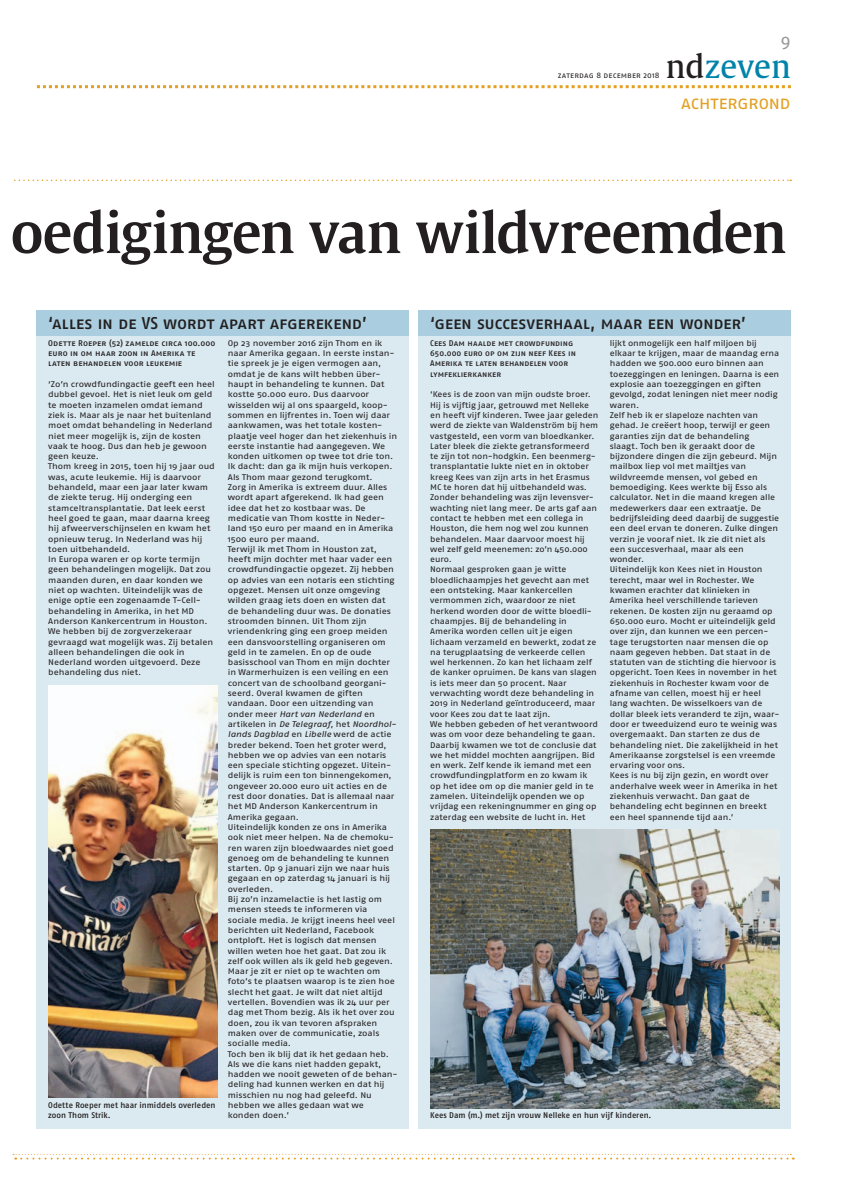
<style>
.page{position:relative;width:842px;height:1191px;background:#fff}
.page>*{position:absolute;margin:0;border:0;box-sizing:border-box;transform-origin:0 0}
.t1{font:600 55.5px "Gulliver";letter-spacing:-.02em;color:#231f20}
.t2{font:32px "Gulliver";color:#0083a9}
.t3{font:18.5px "Fago Pro";letter-spacing:-.03em;color:#e3a023}
.t4{font:18px "Fago Pro";color:#939598}
.t5{font:500 17px "Fago Pro";letter-spacing:-.02em;color:#231f20}
.t6{font:8.2px/10.3px "Fago Pro Extd";letter-spacing:-.01em;color:#231f20}
.t7{font:500 8.2px/10.3px "Fago Pro";letter-spacing:.005em;color:#231f20}
.t8{font:8.2px/10.3px "Fago Pro Extd Ita";letter-spacing:-.015em;color:#231f20}
.t9{font:8.1px "Fago Pro";letter-spacing:.01em;color:#231f20}
.s1{color:#231f20}
.s2{font-family:"Fago Pro Extd"}
</style>
<div class="page">
<svg style="left:13px;top:1154px;width:781px;height:6px"></svg>
<svg style="left:37px;top:85px;width:754px;height:3px"></svg>
<div style="left:37px;top:336px;width:372px;height:793px;background:#dbeaf1"></div>
<svg style="left:14px;top:180px;width:777px;height:1px"></svg>
<img style="left:48px;top:686px;width:170px;height:412px">
<div style="left:419px;top:336px;width:372px;height:793px;background:#dbeaf1"></div>
<div style="left:419px;top:310px;width:372px;height:26px;background:#aacedf"></div>
<div style="left:37px;top:310px;width:372px;height:26px;background:#aacedf"></div>
<img style="left:430px;top:830px;width:350px;height:278px">
<p class="t9" style="left:558px;top:72px;width:103px">zaterdag 8 december 2018</p>
<h3 class="t4" style="left:781px;top:34px;width:12px">9</h3>
<h2 class="t2" style="left:666px;top:46px;width:127px"><span class="s1">nd</span>zeven</h2>
<h3 class="t3" style="left:681px;top:96px;width:111px">achtergrond</h3>
<h1 class="t1" style="left:11px;top:198px;width:778px">oedigingen van wildvreemden</h1>
<h3 class="t5" style="left:48px;top:316px;width:320px">‘alles in de VS wordt apart afgerekend’</h3>
<h3 class="t5" style="left:430px;top:316px;width:317px">‘geen succesverhaal, maar een wonder’</h3>
<p class="t7" style="left:48px;top:339px;width:169px">Odette Roeper (52) zamelde circa 100.000 euro in om haar zoon in Amerika te laten behandelen voor leukemie</p>
<p class="t6" style="left:48px;top:380px;width:168px">‘Zo’n crowdfundingactie geeft een heel dubbel gevoel. Het is niet leuk om geld te moeten inzamelen omdat iemand ziek is. Maar als je naar het buitenland moet omdat behandeling in Nederland niet meer mogelijk is, zijn de kosten vaak te hoog. Dus dan heb je gewoon geen keuze.<br>Thom kreeg in 2015, toen hij 19 jaar oud was, acute leukemie. Hij is daarvoor behandeld, maar een jaar later kwam de ziekte terug. Hij onderging een stamceltransplantatie. Dat leek eerst heel goed te gaan, maar daarna kreeg hij afweerverschijnselen en kwam het opnieuw terug. In Nederland was hij toen uitbehandeld.<br>In Europa waren er op korte termijn geen behandelingen mogelijk. Dat zou maanden duren, en daar konden we niet op wachten. Uiteindelijk was de enige optie een zogenaamde T-Cell&shy;behandeling in Amerika, in het MD Anderson Kankercentrum in Houston.<br>We hebben bij de zorgverzekeraar gevraagd wat mogelijk was. Zij betalen alleen behandelingen die ook in Nederland worden uitgevoerd. Deze behandeling dus niet.</p>
<p class="t6" style="left:610px;top:339px;width:171px">lijkt onmogelijk een half miljoen bij elkaar te krijgen, maar de maandag erna hadden we 500.000 euro binnen aan toezeggingen en leningen. Daarna is een explosie aan toezeggingen en giften gevolgd, zodat leningen niet meer nodig waren.<br>Zelf heb ik er slapeloze nachten van gehad. Je creëert hoop, terwijl er geen garanties zijn dat de behandeling slaagt. Toch ben ik geraakt door de bijzondere dingen die zijn gebeurd. Mijn mailbox liep vol met mailtjes van wildvreemde mensen, vol gebed en bemoediging. Kees werkte bij Esso als calculator. Net in die maand kregen alle medewerkers daar een extraatje. De bedrijfsleiding deed daarbij de suggestie een deel ervan te doneren. Zulke dingen verzin je vooraf niet. Ik zie dit niet als een succesverhaal, maar als een wonder.<br>Uiteindelijk kon Kees niet in Houston terecht, maar wel in Rochester. We kwamen erachter dat klinieken in Amerika heel verschillende tarieven rekenen. De kosten zijn nu geraamd op 650.000 euro. Mocht er uiteindelijk geld over zijn, dan kunnen we een percen&shy;tage terugstorten naar mensen die op naam gegeven hebben. Dat staat in de statuten van de stichting die hiervoor is opgericht. Toen Kees in november in het ziekenhuis in Rochester kwam voor de afname van cellen, moest hij er heel lang wachten. De wisselkoers van de dollar bleek iets veranderd te zijn, waar&shy;door er tweeduizend euro te weinig was overgemaakt. Dan starten ze dus de behandeling niet. Die zakelijkheid in het Amerikaanse zorgstelsel is een vreemde ervaring voor ons.<br>Kees is nu bij zijn gezin, en wordt over anderhalve week weer in Amerika in het ziekenhuis verwacht. Dan gaat de behandeling echt beginnen en breekt een heel spannende tijd aan.’</p>
<p class="t6" style="left:228px;top:339px;width:171px">Op 23 november 2016 zijn Thom en ik naar Amerika gegaan. In eerste instan&shy;tie spreek je je eigen vermogen aan, omdat je de kans wilt hebben über&shy;haupt in behandeling te kunnen. Dat kostte 50.000 euro. Dus daarvoor wisselden wij al ons spaargeld, koop&shy;sommen en lijfrentes in. Toen wij daar aankwamen, was het totale kosten&shy;plaatje veel hoger dan het ziekenhuis in eerste instantie had aangegeven. We konden uitkomen op twee tot drie ton.<br>Ik dacht: dan ga ik mijn huis verkopen.<br>Als Thom maar gezond terugkomt.<br>Zorg in Amerika is extreem duur. Alles wordt apart afgerekend. Ik had geen idee dat het zo kostbaar was. De medicatie van Thom kostte in Neder&shy;land 150 euro per maand en in Amerika 1500 euro per maand.<br>Terwijl ik met Thom in Houston zat, heeft mijn dochter met haar vader een crowdfundingactie opgezet. Zij hebben op advies van een notaris een stichting opgezet. Mensen uit onze omgeving wilden graag iets doen en wisten dat de behandeling duur was. De donaties stroomden binnen. Uit Thom zijn vriendenkring ging een groep meiden een dansvoorstelling organiseren om geld in te zamelen. En op de oude basisschool van Thom en mijn dochter in Warmerhuizen is een veiling en een concert van de schoolband georgani&shy;seerd. Overal kwamen de giften vandaan. Door een uitzending van</p>
<p class="t8" style="left:228px;top:709px;width:170px"><span class="s2">onder meer</span> Hart van Nederland <span class="s2">en artikelen in</span> De Telegraaf<span class="s2">, het</span> Noordhol&shy;lands Dagblad <span class="s2">en</span> Libelle <span class="s2">werd de actie</span></p>
<p class="t6" style="left:228px;top:740px;width:171px">breder bekend. Toen het groter werd, hebben we op advies van een notaris een speciale stichting opgezet. Uitein&shy;delijk is ruim een ton binnengekomen, ongeveer 20.000 euro uit acties en de rest door donaties. Dat is allemaal naar het MD Anderson Kankercentrum in Amerika gegaan.<br>Uiteindelijk konden ze ons in Amerika ook niet meer helpen. Na de chemoku&shy;ren waren zijn bloedwaardes niet goed genoeg om de behandeling te kunnen starten. Op 9 januari zijn we naar huis gegaan en op zaterdag 14 januari is hij overleden.<br>Bij zo’n inzamelactie is het lastig om mensen steeds te informeren via sociale media. Je krijgt ineens heel veel berichten uit Nederland, Facebook ontploft. Het is logisch dat mensen willen weten hoe het gaat. Dat zou ik zelf ook willen als ik geld heb gegeven.<br>Maar je zit er niet op te wachten om foto’s te plaatsen waarop is te zien hoe slecht het gaat. Je wilt dat niet altijd vertellen. Bovendien was ik 24 uur per dag met Thom bezig. Als ik het over zou doen, zou ik van tevoren afspraken maken over de communicatie, zoals socialle media.<br>Toch ben ik blij dat ik het gedaan heb.<br>Als we die kans niet hadden gepakt, hadden we nooit geweten of de behan&shy;deling had kunnen werken en dat hij misschien nu nog had geleefd. Nu hebben we alles gedaan wat we konden doen.’</p>
<p class="t7" style="left:430px;top:339px;width:147px">Cees Dam haalde met crowdfunding<br>650.000 euro op om zijn neef Kees in<br>Amerika te laten behandelen voor lymfeklierkanker</p>
<p class="t6" style="left:430px;top:390px;width:170px">‘Kees is de zoon van mijn oudste broer.<br>Hij is vijftig jaar, getrouwd met Nelleke en heeft vijf kinderen. Twee jaar geleden werd de ziekte van Waldenström bij hem vastgesteld, een vorm van bloedkanker.<br>Later bleek die ziekte getransformeerd te zijn tot non-hodgkin. Een beenmerg&shy;transplantatie lukte niet en in oktober kreeg Kees van zijn arts in het Erasmus MC te horen dat hij uitbehandeld was.<br>Zonder behandeling was zijn levensver&shy;wachting niet lang meer. De arts gaf aan contact te hebben met een collega in Houston, die hem nog wel zou kunnen behandelen. Maar daarvoor moest hij wel zelf geld meenemen: zo’n 450.000 euro.<br>Normaal gesproken gaan je witte bloedlichaampjes het gevecht aan met een ontsteking. Maar kankercellen vermommen zich, waardoor ze niet herkend worden door de witte bloedli&shy;chaampjes. Bij de behandeling in Amerika worden cellen uit je eigen lichaam verzameld en bewerkt, zodat ze na terugplaatsing de verkeerde cellen wel herkennen. Zo kan het lichaam zelf de kanker opruimen. De kans van slagen is iets meer dan 50 procent. Naar verwachting wordt deze behandeling in 2019 in Nederland geïntroduceerd, maar voor Kees zou dat te laat zijn.<br>We hebben gebeden of het verantwoord was om voor deze behandeling te gaan.<br>Daarbij kwamen we tot de conclusie dat we het middel mochten aangrijpen. Bid en werk. Zelf kende ik iemand met een crowdfundingplatform en zo kwam ik op het idee om op die manier geld in te zamelen. Uiteindelijk openden we op vrijdag een rekeningnummer en ging op zaterdag een website de lucht in. Het</p>
<p class="t7" style="left:48px;top:1101px;width:169px">Odette Roeper met haar inmiddels overleden zoon Thom Strik.</p>
<p class="t7" style="left:430px;top:1111px;width:223px">Kees Dam (m.) met zijn vrouw Nelleke en hun vijf kinderen.</p>
</div>
